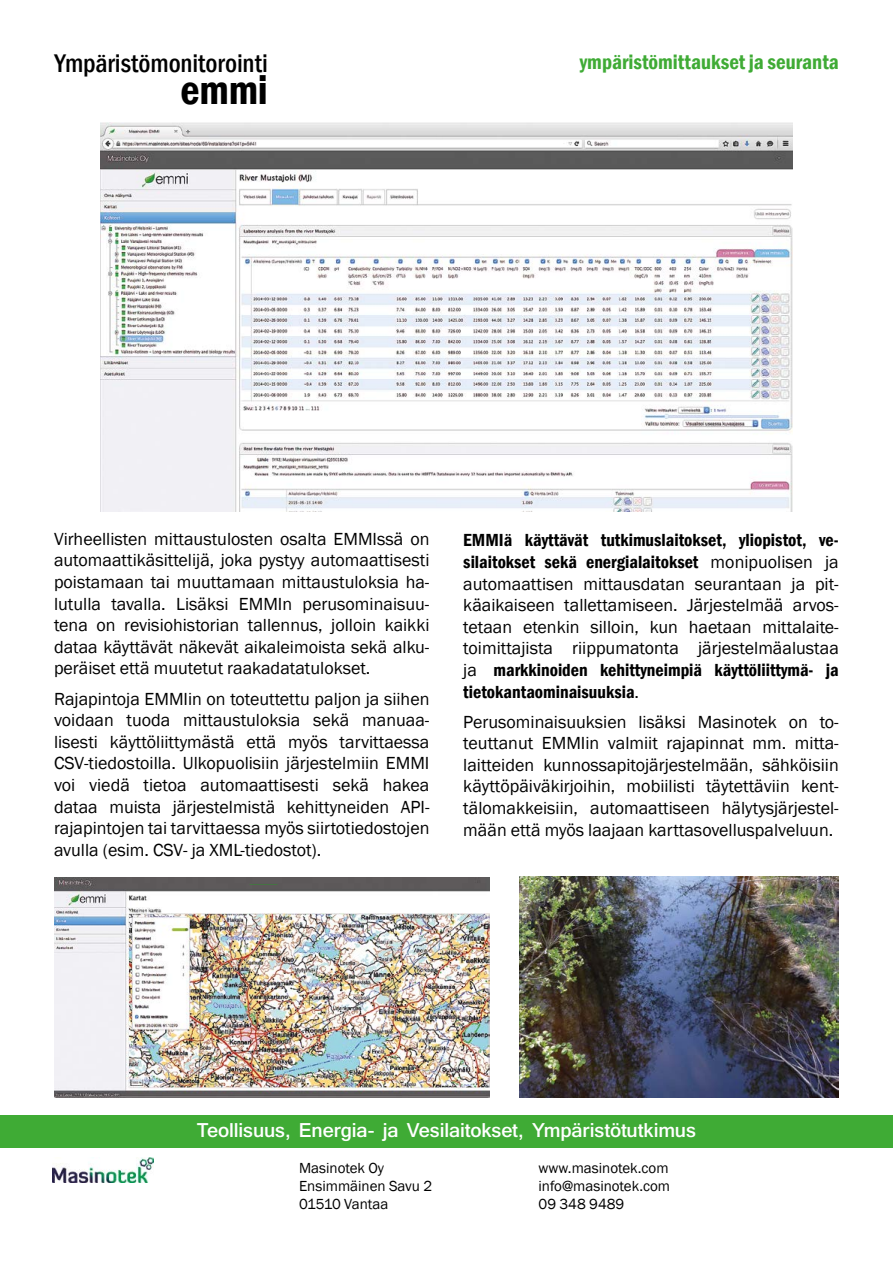
<style>
.page{position:relative;width:893px;height:1263px;background:#fff}
.page>*{position:absolute;margin:0;border:0;box-sizing:border-box;transform-origin:0 0}
.otsikko1{font:600 condensed 42px "Franklin Gothic";color:#000}
.otsikko1-2{font:500 condensed 26.25px "Franklin Gothic";letter-spacing:-.005em;color:#000}
.otsikko_valk{font:700 21px "Shruti";letter-spacing:-.005em;color:#fff}
.osoite{font:600 condensed 21px "Franklin Gothic";color:#3fab35}
.leipis{font:18px/21.6px "Franklin Gothic";color:#000;text-align:justify}
.osoite-2{font:15px "Franklin Gothic";color:#000}
.s1{font-weight:600;font-stretch:condensed}
</style>
<div class="page">
<div style="left:0;top:1115px;width:893px;height:33px;background:#3fab35"></div>
<img style="left:520px;top:876px;width:319px;height:221px">
<img style="left:101px;top:122px;width:691px;height:389px">
<img style="left:54px;top:877px;width:435px;height:220px">
<img style="left:52px;top:1157px;width:102px;height:25px">
<p class="otsikko1-2" style="left:55px;top:46px;width:215px">Ympäristömonitorointi</p>
<p class="otsikko1" style="left:181px;top:62px;width:89px">emmi</p>
<p class="osoite" style="left:580px;top:48px;width:261px">ympäristömittaukset ja seuranta</p>
<p class="leipis" style="left:54px;top:528px;width:377px">Virheellisten mittaustulosten osalta EMMIssä on automaattikäsittelijä, joka pystyy automaattisesti poistamaan tai muuttamaan mittaustuloksia ha&shy;lutulla tavalla. Lisäksi EMMIn perusominaisuu&shy;tena on revisiohistorian tallennus, jolloin kaikki dataa käyttävät näkevät aikaleimoista sekä alku&shy;peräiset että muutetut raakadatatulokset.</p>
<p class="leipis" style="left:54px;top:688px;width:377px">Rajapintoja EMMIin on toteuttettu paljon ja siihen voidaan tuoda mittaustuloksia sekä manuaa&shy;lisesti käyttöliittymästä että myös tarvittaessa CSV-tiedostoilla. Ulkopuolisiin järjestelmiin EMMI voi viedä tietoa automaattisesti sekä hakea dataa muista järjestelmistä kehittyneiden API&shy;rajapintojen tai tarvittaessa myös siirtotiedostojen avulla (esim. CSV- ja XML-tiedostot).</p>
<p class="leipis" style="left:463px;top:530px;width:377px"><span class="s1">EMMIä käyttävät tutkimuslaitokset, yliopistot, ve&shy;silaitokset sekä energialaitokset</span> monipuolisen ja automaattisen mittausdatan seurantaan ja pit&shy;käaikaiseen tallettamiseen. Järjestelmää arvos&shy;tetaan etenkin silloin, kun haetaan mittalaite&shy;toimittajista riippumatonta järjestelmäalustaa ja <span class="s1">markkinoiden kehittyneimpiä käyttöliittymä- ja tietokantaominaisuuksia</span>.</p>
<p class="leipis" style="left:463px;top:711px;width:377px">Perusominaisuuksien lisäksi Masinotek on to&shy;teuttanut EMMIin valmiit rajapinnat mm. mitta&shy;laitteiden kunnossapitojärjestelmään, sähköisiin käyttöpäiväkirjoihin, mobiilisti täytettäviin kent&shy;tälomakkeisiin, automaattiseen hälytysjärjestel&shy;mään että myös laajaan karttasovelluspalveluun.</p>
<p class="otsikko_valk" style="left:197px;top:1117px;width:501px">Teollisuus, Energia- ja Vesilaitokset, Ympäristötutkimus</p>
<p class="osoite-2" style="left:299px;top:1159px;width:87px">Masinotek Oy</p>
<p class="osoite-2" style="left:299px;top:1177px;width:135px">Ensimmäinen Savu 2</p>
<p class="osoite-2" style="left:299px;top:1195px;width:91px">01510 Vantaa</p>
<p class="osoite-2" style="left:539px;top:1159px;width:131px">www.masinotek.com</p>
<p class="osoite-2" style="left:539px;top:1177px;width:133px">info@masinotek.com</p>
<p class="osoite-2" style="left:539px;top:1195px;width:87px">09 348 9489</p>
</div>
